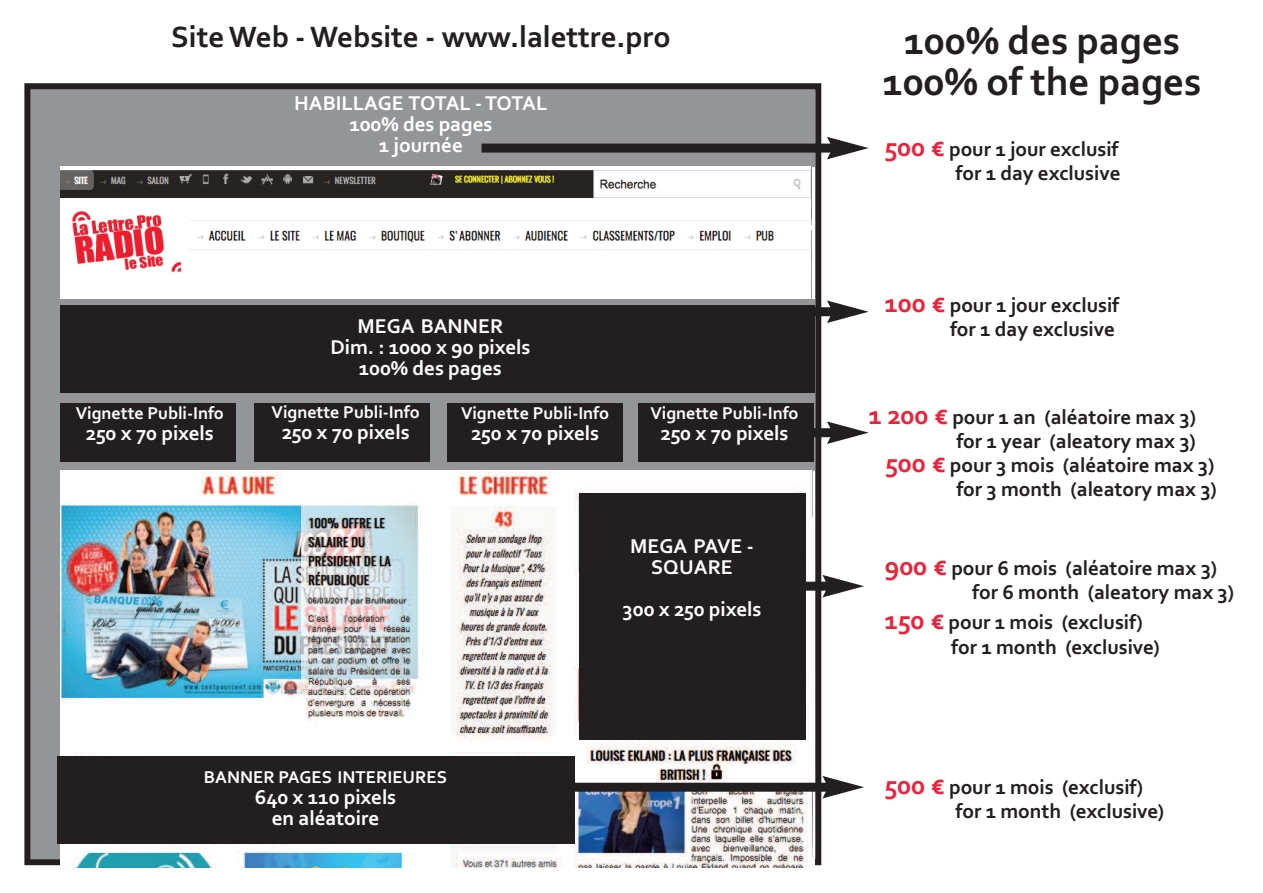
<style>
.page{position:relative;width:1263px;height:893px;background:#fff}
.page>*{position:absolute;margin:0;border:0;box-sizing:border-box;transform-origin:0 0}
.t1{font:700 40.5px/40.5px "Corbel";color:#231f20;text-align:center}
.t2{font:700 30.9px "Corbel";color:#231f20}
.t3{font:700 21px/24.3px "Corbel";color:#231f20}
.t4{font:700 21px/21px "Corbel";color:#fff;text-align:center}
.t5{font:700 18px "Corbel";color:#fff}
.s1{font-size:27px;color:#ed213a}
</style>
<div class="page">
<div style="left:30px;top:89px;width:785px;height:770px;background:#939598"></div>
<div style="left:24px;top:83px;width:797px;height:782px;border:6px solid #231f20"></div>
<img style="left:60px;top:167px;width:751px;height:131px">
<img style="left:60px;top:471px;width:753px;height:396px">
<div style="left:60px;top:305px;width:754px;height:88px;background:#231f20"></div>
<div style="left:60px;top:403px;width:176px;height:59px;background:#231f20"></div>
<div style="left:254px;top:403px;width:176px;height:59px;background:#231f20"></div>
<div style="left:447px;top:403px;width:176px;height:59px;background:#231f20"></div>
<div style="left:638px;top:403px;width:176px;height:59px;background:#231f20"></div>
<div style="left:579px;top:493px;width:226px;height:247px;background:#231f20"></div>
<div style="left:57px;top:756px;width:518px;height:88px;background:#231f20"></div>
<div style="left:794px;top:307px;width:41px;height:9px;background:#231f20"></div>
<svg style="left:827px;top:300px;width:41px;height:23px"></svg>
<div style="left:790px;top:582px;width:40px;height:9px;background:#231f20"></div>
<svg style="left:822px;top:575px;width:42px;height:22px"></svg>
<div style="left:482px;top:144px;width:353px;height:9px;background:#231f20"></div>
<svg style="left:827px;top:137px;width:41px;height:22px"></svg>
<div style="left:545px;top:783px;width:285px;height:9px;background:#231f20"></div>
<svg style="left:822px;top:776px;width:42px;height:22px"></svg>
<div style="left:794px;top:428px;width:41px;height:9px;background:#231f20"></div>
<svg style="left:827px;top:421px;width:41px;height:23px"></svg>
<h2 class="t2" style="left:171px;top:18px;width:501px">Site Web - Website - www.lalettre.pro</h2>
<p class="t4" style="left:294px;top:92px;width:255px">HABILLAGE TOTAL -TOTAL<br>100% des pages<br>1 journée</p>
<p class="t5" style="left:76px;top:402px;width:150px">Vignette Publi-Info</p>
<p class="t4" style="left:86px;top:422px;width:129px">250 x 70 pixels</p>
<p class="t4" style="left:330px;top:315px;width:202px">MEGA BANNER<br>Dim. : 1000 x 90 pixels<br>100% des pages</p>
<p class="t5" style="left:272px;top:401px;width:150px">Vignette Publi-Info</p>
<p class="t4" style="left:282px;top:421px;width:129px">250 x 70 pixels</p>
<p class="t5" style="left:461px;top:402px;width:150px">Vignette Publi-Info</p>
<p class="t4" style="left:471px;top:422px;width:129px">250 x 70 pixels</p>
<p class="t5" style="left:650px;top:403px;width:150px">Vignette Publi-Info</p>
<p class="t4" style="left:660px;top:423px;width:129px">250 x 70 pixels</p>
<p class="t4" style="left:630px;top:535px;width:125px">MEGA PAVE -<br>SQUARE</p>
<p class="t4" style="left:623px;top:598px;width:140px">300 x 250 pixels</p>
<p class="t5" style="left:204px;top:766px;width:245px">BANNER PAGES INTERIEURES</p>
<p class="t4" style="left:255px;top:786px;width:143px">640 x 110 pixels en aléatoire</p>
<h1 class="t1" style="left:883px;top:20px;width:320px">100% des pages<br>100% of the pages</h1>
<p class="t3" style="left:884px;top:137px;width:237px;text-align:right"><span class="s1">500 €</span> pour 1 jour exclusif for 1 day exclusive</p>
<p class="t3" style="left:884px;top:292px;width:236px;text-align:right"><span class="s1">100 €</span> pour 1 jour exclusif for 1 day exclusive</p>
<p class="t3" style="left:868px;top:404px;width:329px"><span class="s1">1 200 €</span> pour 1 an (aléatoire max 3)</p>
<p class="t3" style="left:956px;top:428px;width:241px">for 1 year (aleatory max 3)</p>
<p class="t3" style="left:885px;top:453px;width:331px"><span class="s1">500 €</span> pour 3 mois (aléatoire max 3)</p>
<p class="t3" style="left:956px;top:477px;width:262px">for 3 month (aleatory max 3)</p>
<p class="t3" style="left:972px;top:555px;width:263px;text-indent:-88px"><span class="s1">900 €</span> pour 6 mois (aléatoire max 3) for 6 month (aleatory max 3)</p>
<p class="t3" style="left:951px;top:610px;width:210px;text-indent:-67px"><span class="s1">150 €</span> pour 1 mois (exclusif) for 1 month (exclusive)</p>
<p class="t3" style="left:955px;top:775px;width:210px;text-indent:-71px"><span class="s1">500 €</span> pour 1 mois (exclusif) for 1 month (exclusive)</p>
</div>
